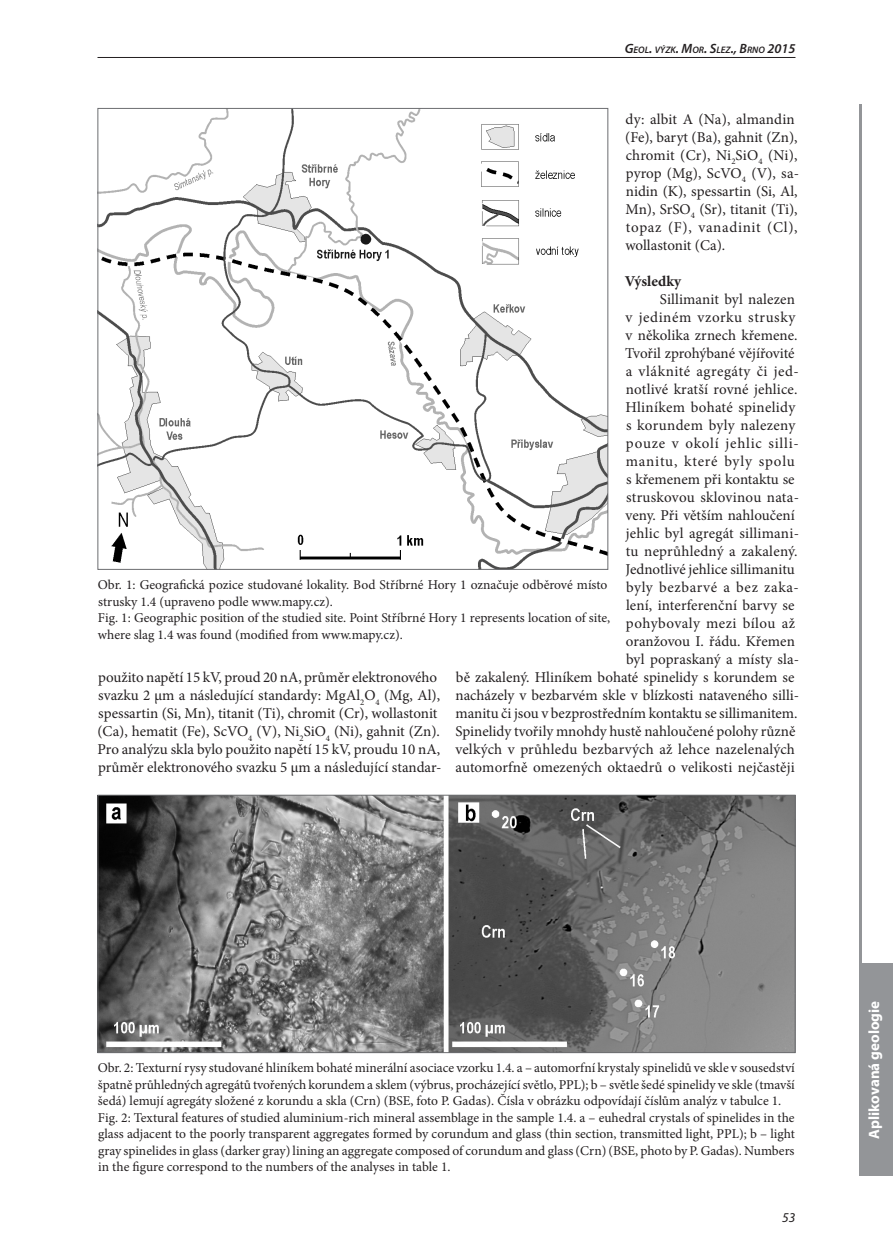
<style>
.page{position:relative;width:893px;height:1258px;background:#fff}
.page>*{position:absolute;margin:0;border:0;box-sizing:border-box;transform-origin:0 0}
.t1{font:15px/18px "Minion Pro";color:#231f20}
.t2{font:15px "Minion Pro";letter-spacing:.035em;color:#231f20}
.t3{font:15px "Minion Pro";letter-spacing:.02em;color:#231f20}
.t4{font:15px "Minion Pro";letter-spacing:.05em;color:#231f20}
.t5{font:15px "Minion Pro";letter-spacing:.04em;color:#231f20}
.t6{font:700 15px "Myriad Pro";color:#fff}
.t7{font:700 15px "Minion Pro";color:#231f20}
.t8{font:13.5px/16.5px "Minion Pro";color:#231f20}
.t9{font:italic 13.5px "Myriad Pro";color:#231f20}
.t10{font:italic 600 9.45px "Myriad Pro";color:#231f20}
.s1{font-size:13.5px}
</style>
<div class="page">
<hr style="left:859px;top:104px;width:2px;height:1071px;background:#939598">
<hr style="left:97px;top:57px;width:698px;height:1px;background:#231f20">
<img style="left:99px;top:110px;width:507px;height:458px">
<img style="left:99px;top:797px;width:694px;height:254px">
<div style="left:97px;top:795px;width:698px;height:258px;border:1px solid #6c6d70"></div>
<div style="left:859px;top:963px;width:33px;height:212px;background:#939598"></div>
<p class="t10" style="left:624px;top:46px;width:172px"><span class="s1">G</span>EOL<span class="s1">.</span> VÝZK<span class="s1">. M</span>OR<span class="s1">. S</span>LEZ<span class="s1">., B</span>RNO <span class="s1">2015</span></p>
<p class="t1" style="left:625px;top:111px;width:175px">dy: albit A (Na), almandin (Fe), baryt (Ba), gahnit (Zn), chromit (Cr), Ni<sub>2</sub>SiO<sub>4</sub> (Ni), pyrop (Mg), ScVO<sub>4</sub> (V), sa&shy;nidin (K), spessartin (Si, Al,<br>Mn), SrSO<sub>4</sub> (Sr), titanit (Ti), topaz (F), vanadinit (Cl), wollastonit (Ca).</p>
<p class="t7" style="left:624px;top:275px;width:58px">Výsledky</p>
<p class="t1" style="left:659px;top:291px;width:136px">Sillimanit byl nalezen</p>
<p class="t5" style="left:625px;top:311px;width:171px">v jediném vzorku strusky</p>
<p class="t1" style="left:625px;top:327px;width:173px">v několika zrnech křemene.</p>
<p class="t1" style="left:625px;top:345px;width:171px">Tvořil zprohýbané vějířovité</p>
<p class="t2" style="left:625px;top:365px;width:174px">a vláknité agregáty či jed-</p>
<p class="t1" style="left:625px;top:381px;width:173px">notlivé kratší rovné jehlice.</p>
<p class="t3" style="left:625px;top:401px;width:171px">Hliníkem bohaté spinelidy</p>
<p class="t3" style="left:625px;top:419px;width:171px">s korundem byly nalezeny</p>
<p class="t4" style="left:625px;top:437px;width:174px">pouze v okolí jehlic silli-</p>
<p class="t4" style="left:625px;top:455px;width:170px">manitu, které byly spolu</p>
<p class="t1" style="left:625px;top:471px;width:170px">s křemenem při kontaktu se</p>
<p class="t1" style="left:625px;top:489px;width:174px">struskovou sklovinou nata-</p>
<p class="t1" style="left:625px;top:507px;width:171px">veny. Při větším nahloučení</p>
<p class="t1" style="left:625px;top:525px;width:175px">jehlic byl agregát sillimani-</p>
<p class="t1" style="left:625px;top:543px;width:173px">tu neprůhledný a zakalený.</p>
<p class="t1" style="left:625px;top:561px;width:171px">Jednotlivé jehlice sillimanitu</p>
<p class="t5" style="left:626px;top:581px;width:174px">byly bezbarvé a bez zaka-</p>
<p class="t1" style="left:625px;top:597px;width:170px">lení, interferenční barvy se</p>
<p class="t2" style="left:625px;top:617px;width:170px">pohybovaly mezi bílou až</p>
<p class="t1" style="left:625px;top:633px;width:170px">oranžovou I. řádu. Křemen</p>
<p class="t1" style="left:626px;top:651px;width:174px">byl popraskaný a místy sla-</p>
<p class="t1" style="left:455px;top:669px;width:340px">bě zakalený. Hliníkem bohaté spinelidy s korundem se</p>
<p class="t1" style="left:455px;top:687px;width:345px">nacházely v bezbarvém skle v blízkosti nataveného silli-</p>
<p class="t1" style="left:455px;top:705px;width:343px">manitu či jsou v bezprostředním kontaktu se sillimanitem.</p>
<p class="t1" style="left:455px;top:723px;width:341px">Spinelidy tvořily mnohdy hustě nahloučené polohy různě</p>
<p class="t1" style="left:455px;top:741px;width:341px">velkých v průhledu bezbarvých až lehce nazelenalých</p>
<p class="t1" style="left:455px;top:759px;width:340px">automorfně omezených oktaedrů o velikosti nejčastěji</p>
<p class="t8" style="left:98px;top:577px;width:513px">Obr. 1: Geografická pozice studované lokality. Bod Stříbrné Hory 1 označuje odběrové místo strusky 1.4 (upraveno podle www.mapy.cz).<br>Fig. 1: Geographic position of the studied site. Point Stříbrné Hory 1 represents location of site, where slag 1.4 was found (modified from www.mapy.cz).</p>
<p class="t1" style="left:97px;top:669px;width:345px">použito napětí 15 kV, proud 20 nA, průměr elektronového svazku 2 μm a následující standardy: MgAl<sub>2</sub>O<sub>4</sub> (Mg, Al), spessartin (Si, Mn), titanit (Ti), chromit (Cr), wollastonit (Ca), hematit (Fe), ScVO<sub>4</sub> (V), Ni<sub>2</sub>SiO<sub>4</sub> (Ni), gahnit (Zn).<br>Pro analýzu skla bylo použito napětí 15 kV, proudu 10 nA, průměr elektronového svazku 5 μm a následující standar-</p>
<p class="t8" style="left:98px;top:1061px;width:698px">Obr. 2: Texturní rysy studované hliníkem bohaté minerální asociace vzorku 1.4. a – automorfní krystaly spinelidů ve skle v sousedství špatně průhledných agregátů tvořených korundem a sklem (výbrus, procházející světlo, PPL); b – světle šedé spinelidy ve skle (tmavší šedá) lemují agregáty složené z korundu a skla (Crn) (BSE, foto P. Gadas). Čísla v obrázku odpovídají číslům analýz v tabulce 1.<br>Fig. 2: Textural features of studied aluminium-rich mineral assemblage in the sample 1.4. a – euhedral crystals of spinelides in the glass adjacent to the poorly transparent aggregates formed by corundum and glass (thin section, transmitted light, PPL); b – light gray spinelides in glass (darker gray) lining an aggregate composed of corundum and glass (Crn) (BSE, photo by P. Gadas). Numbers in the figure correspond to the numbers of the analyses in table 1.</p>
<p class="t9" style="left:781px;top:1212px;width:15px">53</p>
<p class="t6" style="left:867px;top:1138px;width:139px;rotate:-90deg">Aplikovaná geologie</p>
</div>
